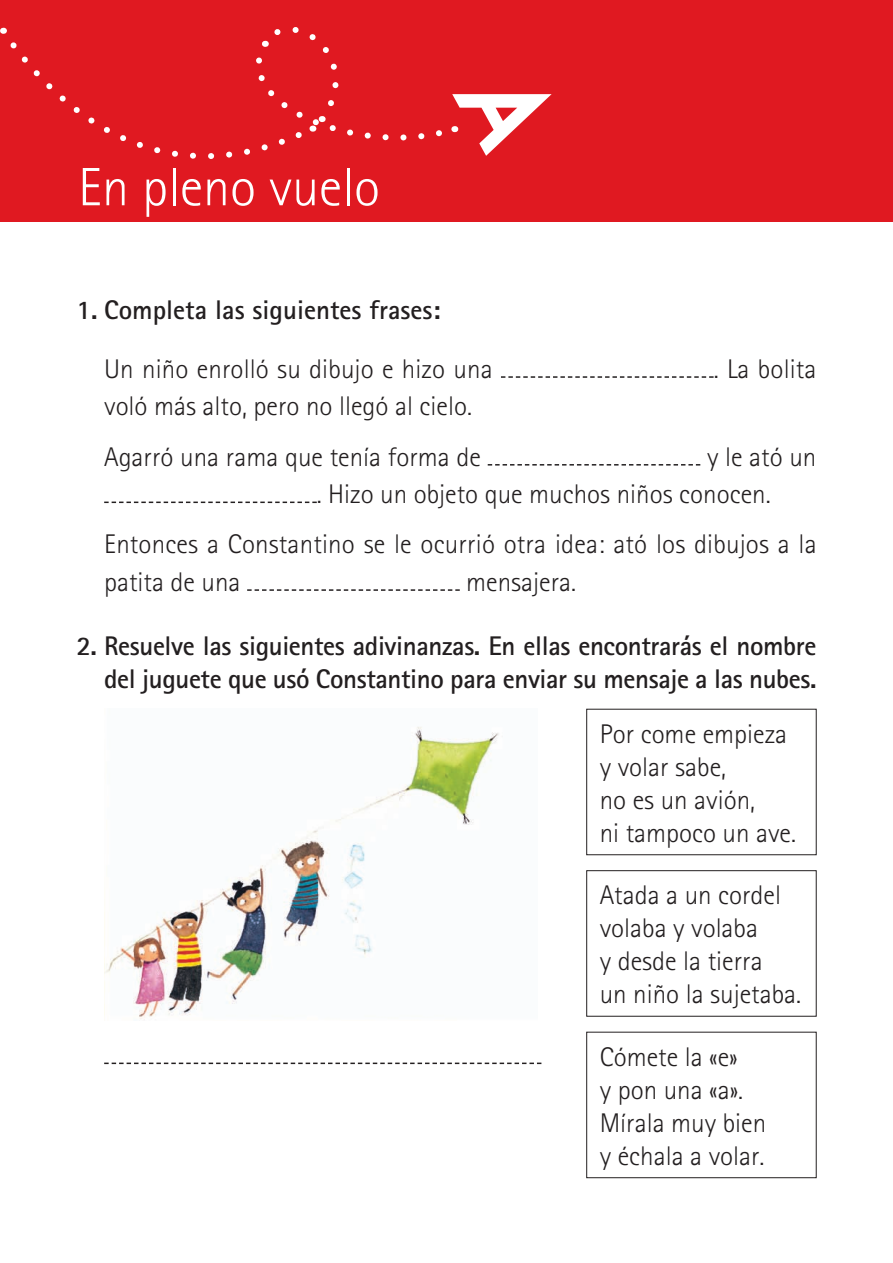
<style>
.page{position:relative;width:893px;height:1263px;background:#fff}
.page>*{position:absolute;margin:0;border:0;box-sizing:border-box;transform-origin:0 0}
.t1{font:300 54px "Rotis Sans Serif";color:#fff}
.t2{font:300 27px/33px "Rotis Sans Serif";color:#231f20}
.t3{font:700 27px/33px "Rotis Sans Serif";letter-spacing:-.015em;color:#231f20;text-align:right}
</style>
<div class="page">
<svg style="left:501px;top:376px;width:213px;height:2px"></svg>
<svg style="left:488px;top:464px;width:212px;height:2px"></svg>
<svg style="left:104px;top:502px;width:213px;height:1px"></svg>
<svg style="left:247px;top:589px;width:213px;height:2px"></svg>
<div style="left:0;top:0;width:893px;height:221px;background:#e01921"></div>
<svg style="left:10px;top:42px;width:240px;height:117px"></svg>
<svg style="left:256px;top:27px;width:296px;height:129px"></svg>
<div style="left:586px;top:709px;width:230px;height:146px;border:1px solid #231f20"></div>
<div style="left:586px;top:870px;width:230px;height:146px;border:1px solid #231f20"></div>
<div style="left:586px;top:1032px;width:230px;height:146px;border:1px solid #231f20"></div>
<img style="left:104px;top:727px;width:395px;height:293px">
<svg style="left:104px;top:1062px;width:437px;height:2px"></svg>
<h1 class="t1" style="left:78px;top:156px;width:303px">En pleno vuelo</h1>
<p class="t3" style="left:77px;top:293px;width:366px">1. Completa las siguientes frases:</p>
<p class="t2" style="left:104px;top:352px;width:390px">Un niño enrolló su dibujo e hizo una</p>
<p class="t2" style="left:714px;top:352px;width:104px">. La bolita</p>
<p class="t2" style="left:104px;top:381px;width:378px;line-height:50.2px">voló más alto, pero no llegó al cielo.<br>Agarró una rama que tenía forma de</p>
<p class="t2" style="left:317px;top:438px;width:501px;line-height:37.5px;text-indent:390px">y le ató un . Hizo un objeto que muchos niños conocen.</p>
<p class="t2" style="left:104px;top:525px;width:714px;line-height:37.5px">Entonces a Constantino se le ocurrió otra idea: ató los dibujos a la patita de una</p>
<p class="t2" style="left:466px;top:565px;width:111px">mensajera.</p>
<p class="t3" style="left:77px;top:629px;width:741px">2. Resuelve las siguientes adivinanzas. En ellas encontrarás el nombre del juguete que usó Constantino para enviar su mensaje a las nubes.</p>
<p class="t2" style="left:600px;top:717px;width:198px">Por come empieza y volar sabe,<br>no es un avión,<br>ni tampoco un ave.</p>
<p class="t2" style="left:600px;top:879px;width:203px">Atada a un cordel volaba y volaba<br>y desde la tierra<br>un niño la sujetaba.</p>
<p class="t2" style="left:600px;top:1040px;width:168px">Cómete la «e»<br>y pon una «a».<br>Mírala muy bien y échala a volar.</p>
</div>
